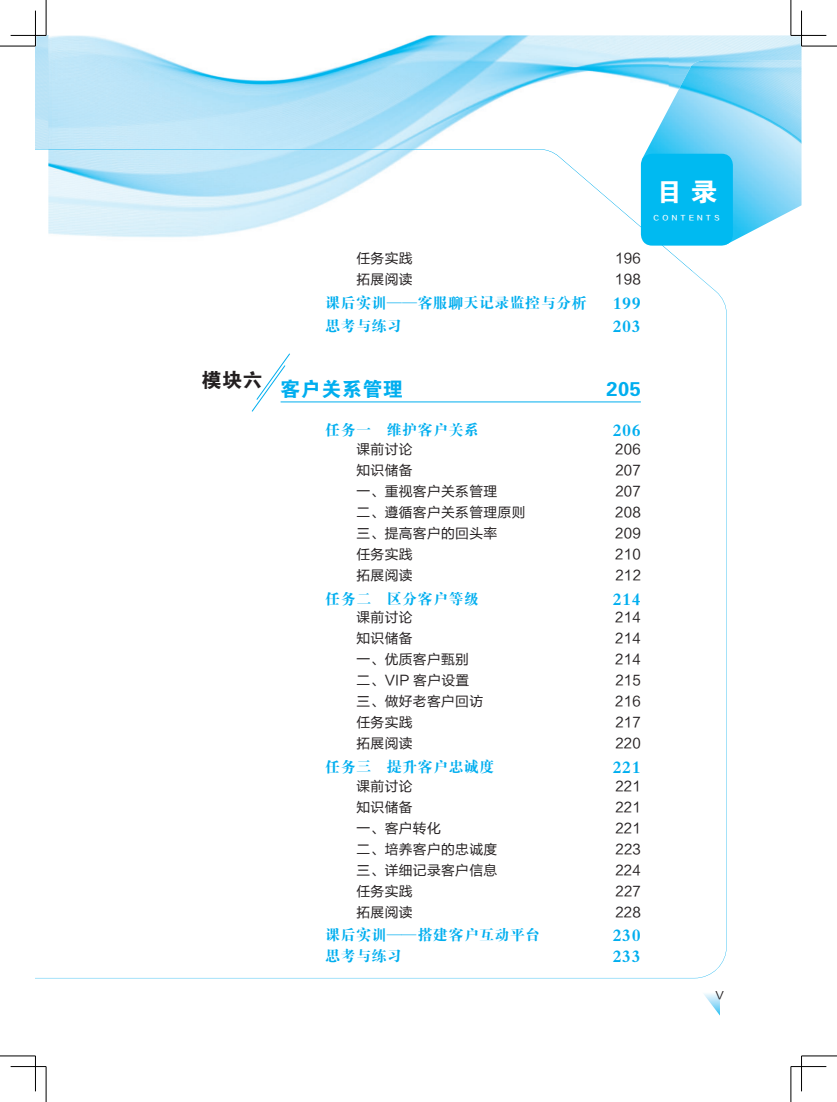
<style>
.page{position:relative;width:837px;height:1102px;background:#fff}
.page>*{position:absolute;margin:0;border:0;box-sizing:border-box;transform-origin:0 0}
.t1{font:25.88px "FZDHTK GBK1 0";color:#fff;scale:1.05 1}
.t2{font:20px "FZDHTK GBK1 0";letter-spacing:.025em;color:#00aeef}
.t3{font:18.12px "FZDBSK GBK1 0";letter-spacing:.025em;color:#00aeef}
.t4{font:15px "FZDBSK GBK1 0";letter-spacing:.025em;color:#00aeef}
.t5{font:13.75px "FZLTHK GBK1 0";letter-spacing:.025em;color:#231f20}
.t6{font:10.75px "FZLTHK GBK1 0";color:#231f20;scale:1.05 1}
.t7{font:6.5px "FZZZHONGJW GB1 0";letter-spacing:.5em;color:#fff}
</style>
<div class="page">
<svg style="left:704px;top:993px;width:15px;height:21px"></svg>
<img style="left:35px;top:35px;width:13px;height:114px">
<img style="left:48px;top:35px;width:620px;height:114px">
<img style="left:668px;top:35px;width:133px;height:25px">
<img style="left:48px;top:149px;width:644px;height:122px">
<img style="left:641px;top:60px;width:160px;height:185px">
<div style="left:640px;top:154px;width:92px;height:92px;background:#00baf1;border-radius:11px"></div>
<svg style="left:251px;top:353px;width:39px;height:59px"></svg>
<hr style="left:280px;top:402px;width:360px;height:1px;background:#00aeef">
<hr style="left:800px;top:11px;width:2px;height:35px;background:#fff">
<hr style="left:0;top:46px;width:35px;height:1px;background:#000">
<hr style="left:801px;top:46px;width:35px;height:1px;background:#000">
<hr style="left:0;top:1056px;width:35px;height:1px;background:#000">
<hr style="left:801px;top:1056px;width:35px;height:1px;background:#000">
<hr style="left:46px;top:0;width:1px;height:35px;background:#000">
<hr style="left:46px;top:1067px;width:1px;height:35px;background:#000">
<hr style="left:790px;top:0;width:1px;height:35px;background:#000">
<hr style="left:790px;top:1067px;width:1px;height:35px;background:#000">
<hr style="left:11px;top:35px;width:35px;height:1px;background:#000">
<hr style="left:790px;top:35px;width:36px;height:1px;background:#000">
<hr style="left:11px;top:1066px;width:35px;height:1px;background:#000">
<hr style="left:790px;top:1066px;width:36px;height:1px;background:#000">
<hr style="left:35px;top:11px;width:1px;height:35px;background:#000">
<hr style="left:35px;top:1056px;width:1px;height:35px;background:#000">
<hr style="left:801px;top:11px;width:1px;height:35px;background:#000">
<hr style="left:801px;top:1056px;width:1px;height:35px;background:#000">
<p class="t5" style="left:356px;top:251px;width:58px">任务实践</p>
<p class="t5" style="left:614px;top:251px;width:27px">196</p>
<p class="t5" style="left:356px;top:272px;width:58px">拓展阅读</p>
<p class="t5" style="left:614px;top:272px;width:27px">198</p>
<p class="t4" style="left:325px;top:294px;width:262px">课后实训——客服聊天记录监控与分析</p>
<h3 class="t3" style="left:612px;top:293px;width:30px">199</h3>
<p class="t4" style="left:325px;top:318px;width:78px">思考与练习</p>
<h3 class="t3" style="left:612px;top:316px;width:30px">203</h3>
<h2 class="t2" style="left:201px;top:378px;width:203px"><sup>模块六</sup> 客户关系管理</h2>
<h2 class="t2" style="left:606px;top:378px;width:36px">205</h2>
<p class="t4" style="left:325px;top:422px;width:155px">任务一 维护客户关系</p>
<h3 class="t3" style="left:612px;top:421px;width:30px">206</h3>
<p class="t5" style="left:356px;top:441px;width:58px">课前讨论</p>
<p class="t5" style="left:615px;top:441px;width:27px">206</p>
<p class="t5" style="left:356px;top:463px;width:58px">知识储备</p>
<p class="t5" style="left:615px;top:463px;width:27px">207</p>
<p class="t5" style="left:356px;top:484px;width:142px">一、重视客户关系管理</p>
<p class="t5" style="left:615px;top:484px;width:27px">207</p>
<p class="t5" style="left:356px;top:505px;width:170px">二、遵循客户关系管理原则</p>
<p class="t5" style="left:615px;top:505px;width:27px">208</p>
<p class="t5" style="left:356px;top:526px;width:142px">三、提高客户的回头率</p>
<p class="t5" style="left:615px;top:526px;width:27px">209</p>
<p class="t5" style="left:356px;top:547px;width:58px">任务实践</p>
<p class="t5" style="left:615px;top:547px;width:27px">210</p>
<p class="t5" style="left:356px;top:568px;width:58px">拓展阅读</p>
<p class="t5" style="left:615px;top:568px;width:27px">212</p>
<p class="t4" style="left:325px;top:591px;width:155px">任务二 区分客户等级</p>
<h3 class="t3" style="left:612px;top:589px;width:30px">214</h3>
<p class="t5" style="left:356px;top:610px;width:58px">课前讨论</p>
<p class="t5" style="left:615px;top:610px;width:27px">214</p>
<p class="t5" style="left:356px;top:631px;width:58px">知识储备</p>
<p class="t5" style="left:615px;top:631px;width:27px">214</p>
<p class="t5" style="left:356px;top:652px;width:114px">一、优质客户甄别</p>
<p class="t5" style="left:615px;top:652px;width:27px">214</p>
<p class="t5" style="left:356px;top:673px;width:114px">二、VIP 客户设置</p>
<p class="t5" style="left:615px;top:673px;width:27px">215</p>
<p class="t5" style="left:356px;top:694px;width:128px">三、做好老客户回访</p>
<p class="t5" style="left:615px;top:694px;width:27px">216</p>
<p class="t5" style="left:356px;top:715px;width:58px">任务实践</p>
<p class="t5" style="left:615px;top:715px;width:27px">217</p>
<p class="t5" style="left:356px;top:736px;width:58px">拓展阅读</p>
<p class="t5" style="left:615px;top:736px;width:27px">220</p>
<p class="t4" style="left:325px;top:759px;width:170px">任务三 提升客户忠诚度</p>
<h3 class="t3" style="left:612px;top:757px;width:30px">221</h3>
<p class="t5" style="left:356px;top:778px;width:58px">课前讨论</p>
<p class="t5" style="left:615px;top:778px;width:27px">221</p>
<p class="t5" style="left:356px;top:799px;width:58px">知识储备</p>
<p class="t5" style="left:615px;top:799px;width:27px">221</p>
<p class="t5" style="left:356px;top:820px;width:86px">一、客户转化</p>
<p class="t5" style="left:615px;top:820px;width:27px">221</p>
<p class="t5" style="left:356px;top:841px;width:142px">二、培养客户的忠诚度</p>
<p class="t5" style="left:615px;top:841px;width:27px">223</p>
<p class="t5" style="left:356px;top:862px;width:142px">三、详细记录客户信息</p>
<p class="t5" style="left:615px;top:862px;width:27px">224</p>
<p class="t5" style="left:356px;top:883px;width:58px">任务实践</p>
<p class="t5" style="left:615px;top:883px;width:27px">227</p>
<p class="t5" style="left:356px;top:904px;width:58px">拓展阅读</p>
<p class="t5" style="left:615px;top:904px;width:27px">228</p>
<p class="t4" style="left:325px;top:927px;width:216px">课后实训——搭建客户互动平台</p>
<h3 class="t3" style="left:612px;top:926px;width:30px">230</h3>
<p class="t4" style="left:325px;top:948px;width:78px">思考与练习</p>
<h3 class="t3" style="left:612px;top:947px;width:30px">233</h3>
<h1 class="t1" style="left:655px;top:178px;width:61px">目 录</h1>
<p class="t7" style="left:653px;top:215px;width:67px">CONTENTS</p>
<p class="t6" style="left:715px;top:990px;width:9px">V</p>
</div>
